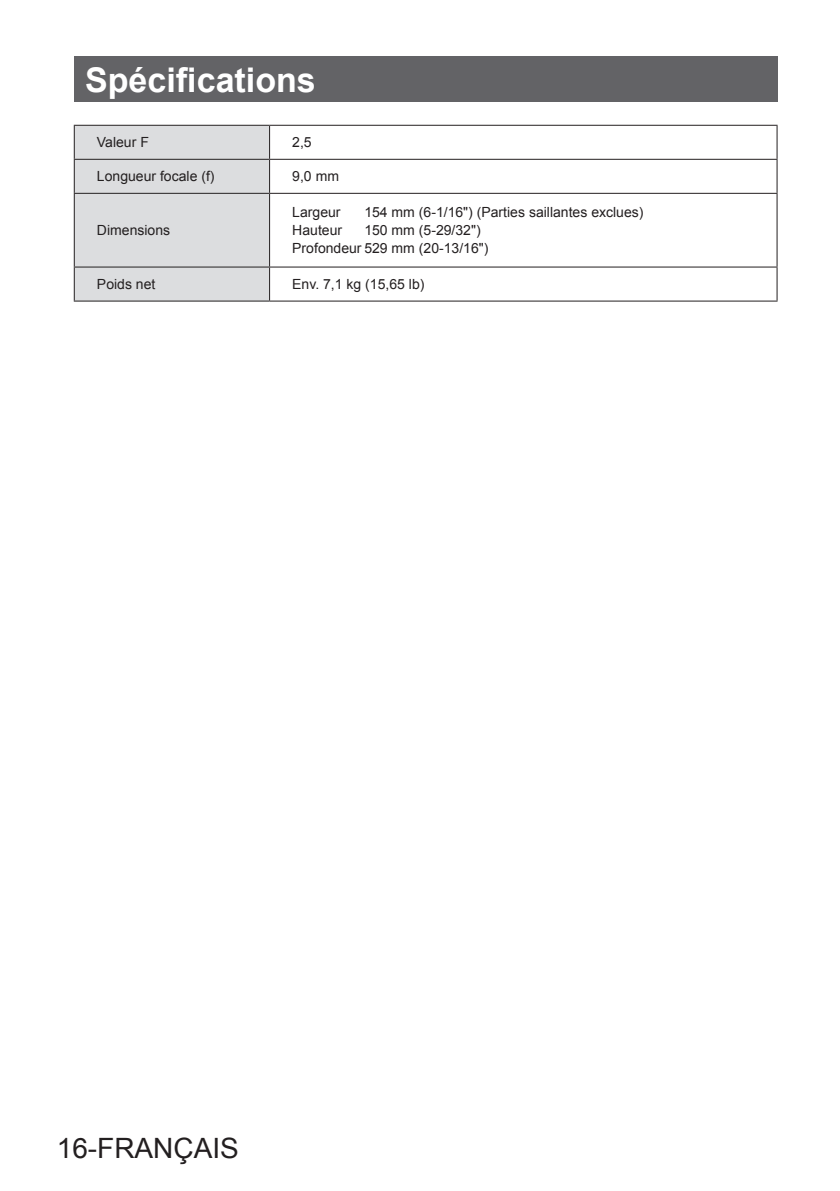
<style>
.page{position:relative;width:840px;height:1191px;background:#fff}
.page>*{position:absolute;margin:0;border:0;box-sizing:border-box;transform-origin:0 0}
.t1{font:700 34px "Arial";color:#fff}
.t2{font:28px "Arial";color:#231f20}
.t3{font:14px/18px "Arial";color:#231f20}
</style>
<div class="page">
<div style="left:74px;top:57px;width:703px;height:45px;background:#636366"></div>
<div style="left:75px;top:126px;width:194px;height:174px;background:#dcdddf"></div>
<hr style="left:74px;top:125px;width:195px;height:1px;background:#231f20">
<hr style="left:74px;top:126px;width:1px;height:33px;background:#231f20">
<hr style="left:269px;top:125px;width:508px;height:1px;background:#231f20">
<hr style="left:269px;top:126px;width:1px;height:33px;background:#231f20">
<hr style="left:776px;top:126px;width:1px;height:33px;background:#231f20">
<hr style="left:74px;top:159px;width:195px;height:1px;background:#231f20">
<hr style="left:74px;top:160px;width:1px;height:33px;background:#231f20">
<hr style="left:269px;top:159px;width:508px;height:1px;background:#231f20">
<hr style="left:269px;top:160px;width:1px;height:33px;background:#231f20">
<hr style="left:776px;top:160px;width:1px;height:33px;background:#231f20">
<hr style="left:74px;top:193px;width:195px;height:1px;background:#231f20">
<hr style="left:74px;top:194px;width:1px;height:72px;background:#231f20">
<hr style="left:269px;top:193px;width:508px;height:1px;background:#231f20">
<hr style="left:269px;top:194px;width:1px;height:72px;background:#231f20">
<hr style="left:776px;top:194px;width:1px;height:72px;background:#231f20">
<hr style="left:74px;top:266px;width:195px;height:1px;background:#231f20">
<hr style="left:74px;top:267px;width:1px;height:33px;background:#231f20">
<hr style="left:269px;top:266px;width:508px;height:1px;background:#231f20">
<hr style="left:269px;top:267px;width:1px;height:33px;background:#231f20">
<hr style="left:776px;top:267px;width:1px;height:33px;background:#231f20">
<hr style="left:74px;top:300px;width:195px;height:1px;background:#231f20">
<hr style="left:269px;top:300px;width:508px;height:1px;background:#231f20">
<h1 class="t1" style="left:85px;top:57px;width:232px">Spécifications</h1>
<p class="t3" style="left:97px;top:133px;width:53px">Valeur F</p>
<p class="t3" style="left:292px;top:133px;width:21px">2,5</p>
<p class="t3" style="left:97px;top:167px;width:119px">Longueur focale (f)</p>
<p class="t3" style="left:292px;top:167px;width:48px">9,0 mm</p>
<p class="t3" style="left:97px;top:221px;width:75px">Dimensions</p>
<p class="t3" style="left:292px;top:203px;width:50px">Largeur</p>
<p class="t3" style="left:364px;top:203px;width:280px">154 mm (6-1/16") (Parties saillantes exclues)</p>
<p class="t3" style="left:292px;top:221px;width:51px">Hauteur</p>
<p class="t3" style="left:292px;top:221px;width:198px;text-indent:72px">150 mm (5-29/32")<br>Profondeur 529 mm (20-13/16")</p>
<p class="t3" style="left:97px;top:275px;width:60px">Poids net</p>
<p class="t3" style="left:292px;top:275px;width:134px">Env. 7,1 kg (15,65 lb)</p>
<h2 class="t2" style="left:57px;top:1129px;width:184px">16-FRANÇAIS</h2>
</div>
